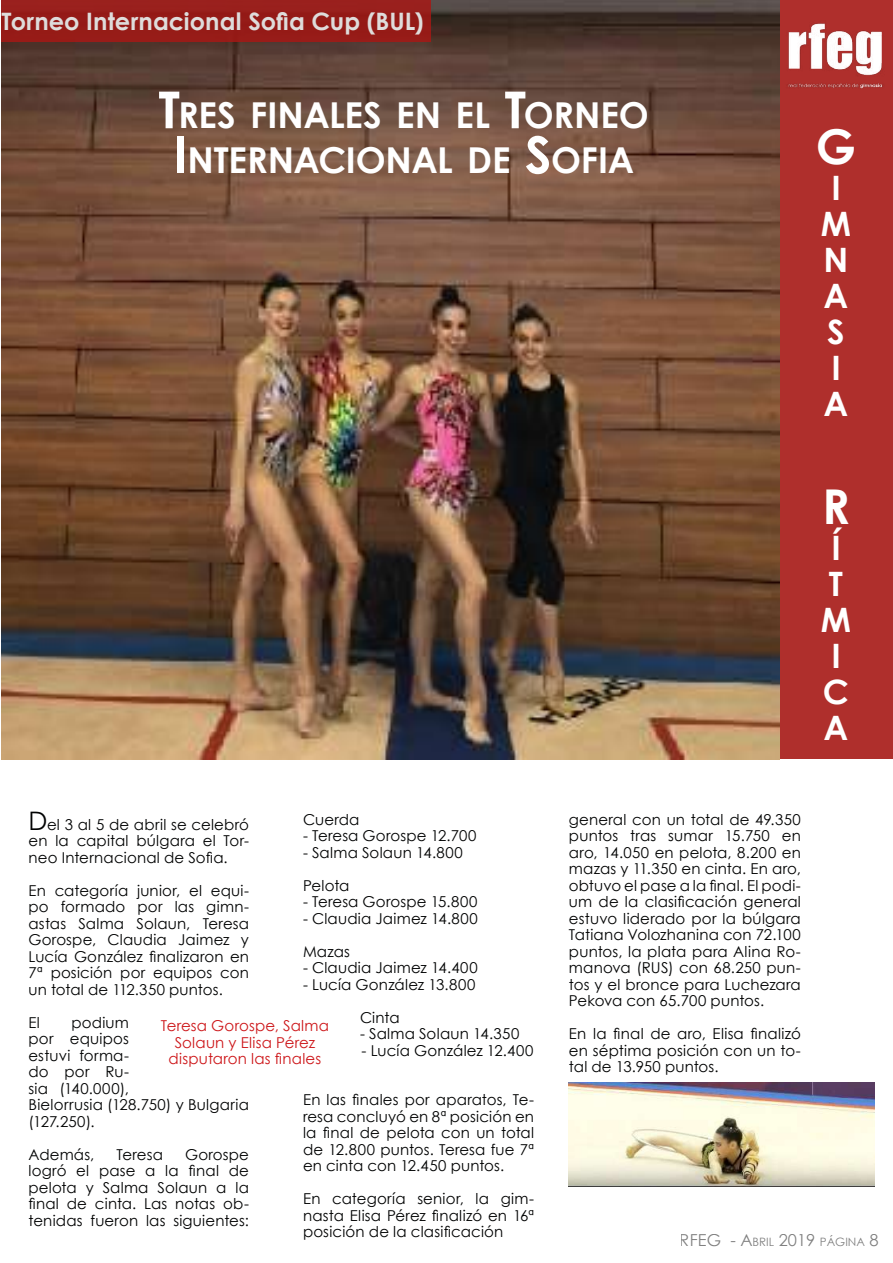
<style>
.page{position:relative;width:893px;height:1263px;background:#fff}
.page>*{position:absolute;margin:0;border:0;box-sizing:border-box;transform-origin:0 0}
.t1{font:700 48px "Century Gothic";color:#fff}
.t2{font:700 35.7px/45px "Century Gothic";letter-spacing:-.005em;color:#fff;text-align:center}
.t3{font:700 33.6px/36px "Century Gothic";color:#fff;text-align:center}
.t4{font:700 24px "Century Gothic";letter-spacing:.005em;color:#fff}
.t5{font:16.5px "Century Gothic";color:#000}
.t6{font:15px/16.5px "Century Gothic";letter-spacing:.01em;color:#010202;text-align:justify}
.t7{font:15px/16.5px "Century Gothic";letter-spacing:.01em;color:#cd1619;text-align:center}
.s1{font-size:51px}
.s2{font-size:25.5px}
.s3{font-size:11.55px}
</style>
<div class="page">
<img style="left:2px;top:0;width:778px;height:759px">
<div style="left:2px;top:0;width:429px;height:42px;background:#961b17"></div>
<div style="left:780px;top:0;width:112px;height:759px;background:#af2f2c"></div>
<img style="left:569px;top:1082px;width:305px;height:104px">
<img style="left:781px;top:21px;width:110px;height:75px">
<h3 class="t4" style="left:2px;top:4px;width:424px">Torneo Internacional Sofia Cup (BUL)</h3>
<h2 class="t2" style="left:158px;top:91px;width:488px"><span class="s1">T</span>RES FINALES EN EL <span class="s1">T</span>ORNEO<br><span class="s1">I</span> NTERNACIONAL DE <span class="s1">S</span>OFIA</h2>
<h1 class="t1" style="left:816px;top:110px;width:42px">G</h1>
<h3 class="t3" style="left:821px;top:169px;width:32px">I<br>M<br>N<br>A<br>S<br>I<br>A</h3>
<h1 class="t1" style="left:822px;top:470px;width:29px">R</h1>
<h3 class="t3" style="left:821px;top:529px;width:32px">Í<br>T<br>M<br>I<br>C<br>A</h3>
<p class="t6" style="left:28px;top:816px;width:222px"><span class="s2">D</span>el 3 al 5 de abril se celebró en la capital búlgara el Tor&shy;neo Internacional de Sofia.</p>
<p class="t6" style="left:29px;top:882px;width:222px">En categoría junior, el equi&shy;po formado por las gimn&shy;astas Salma Solaun, Teresa Gorospe, Claudia Jaimez y Lucía González finalizaron en 7ª posición por equipos con un total de 112.350 puntos.</p>
<p class="t6" style="left:29px;top:1014px;width:13px">El</p>
<p class="t6" style="left:303px;top:811px;width:58px">Cuerda</p>
<p class="t6" style="left:303px;top:827px;width:175px">- Teresa Gorospe 12.700</p>
<p class="t6" style="left:303px;top:836px;width:161px;line-height:33px">- Salma Solaun 14.800<br>Pelota</p>
<p class="t6" style="left:303px;top:893px;width:176px">- Teresa Gorospe 15.800</p>
<p class="t6" style="left:303px;top:910px;width:176px">- Claudia Jaimez 14.800</p>
<p class="t6" style="left:303px;top:943px;width:49px">Mazas</p>
<p class="t6" style="left:303px;top:959px;width:176px">- Claudia Jaimez 14.400</p>
<p class="t6" style="left:303px;top:976px;width:174px">- Lucía González 13.800</p>
<p class="t6" style="left:360px;top:1009px;width:41px">Cinta</p>
<p class="t6" style="left:360px;top:1025px;width:161px">- Salma Solaun 14.350</p>
<p class="t6" style="left:362px;top:1042px;width:173px">- Lucía González 12.400</p>
<p class="t6" style="left:303px;top:1091px;width:233px">En las finales por aparatos, Te&shy;resa concluyó en 8ª posición en la final de pelota con un total de 12.800 puntos. Teresa fue 7ª en cinta con 12.450 puntos.</p>
<p class="t6" style="left:303px;top:1190px;width:232px">En categoría senior, la gim&shy;nasta Elisa Pérez finalizó en 16ª posición de la clasificación</p>
<p class="t6" style="left:29px;top:1014px;width:222px;text-align:left;text-indent:43px">podium<br>por equipos<br>estuvi forma-<br>do por Ru-<br>sia (140.000),<br>Bielorrusia (128.750) y Bulgaria (127.250).</p>
<p class="t6" style="left:29px;top:1146px;width:67px">Además,</p>
<p class="t6" style="left:117px;top:1146px;width:48px">Teresa</p>
<p class="t7" style="left:161px;top:1017px;width:170px">Teresa Gorospe, Salma<br>Solaun y Elisa Pérez disputaron las finales</p>
<p class="t6" style="left:29px;top:1146px;width:222px;text-indent:157px">Gorospe logró el pase a la final de pelota y Salma Solaun a la final de cinta. Las notas ob&shy;tenidas fueron las siguientes:</p>
<p class="t6" style="left:569px;top:811px;width:233px">general con un total de 49.350 puntos tras sumar 15.750 en aro, 14.050 en pelota, 8.200 en mazas y 11.350 en cinta. En aro, obtuvo el pase a la final. El podi&shy;um de la clasificación general estuvo liderado por la búlgara Tatiana Volozhanina con 72.100 puntos, la plata para Alina Ro&shy;manova (RUS) con 68.250 pun&shy;tos y el bronce para Luchezara Pekova con 65.700 puntos.</p>
<p class="t6" style="left:569px;top:1025px;width:233px">En la final de aro, Elisa finalizó en séptima posición con un to&shy;tal de 13.950 puntos.</p>
<p class="t5" style="left:680px;top:1229px;width:200px">RFEG - A<span class="s3">BRIL</span> 2019 <span class="s3">PÁGINA</span> 8</p>
</div>
